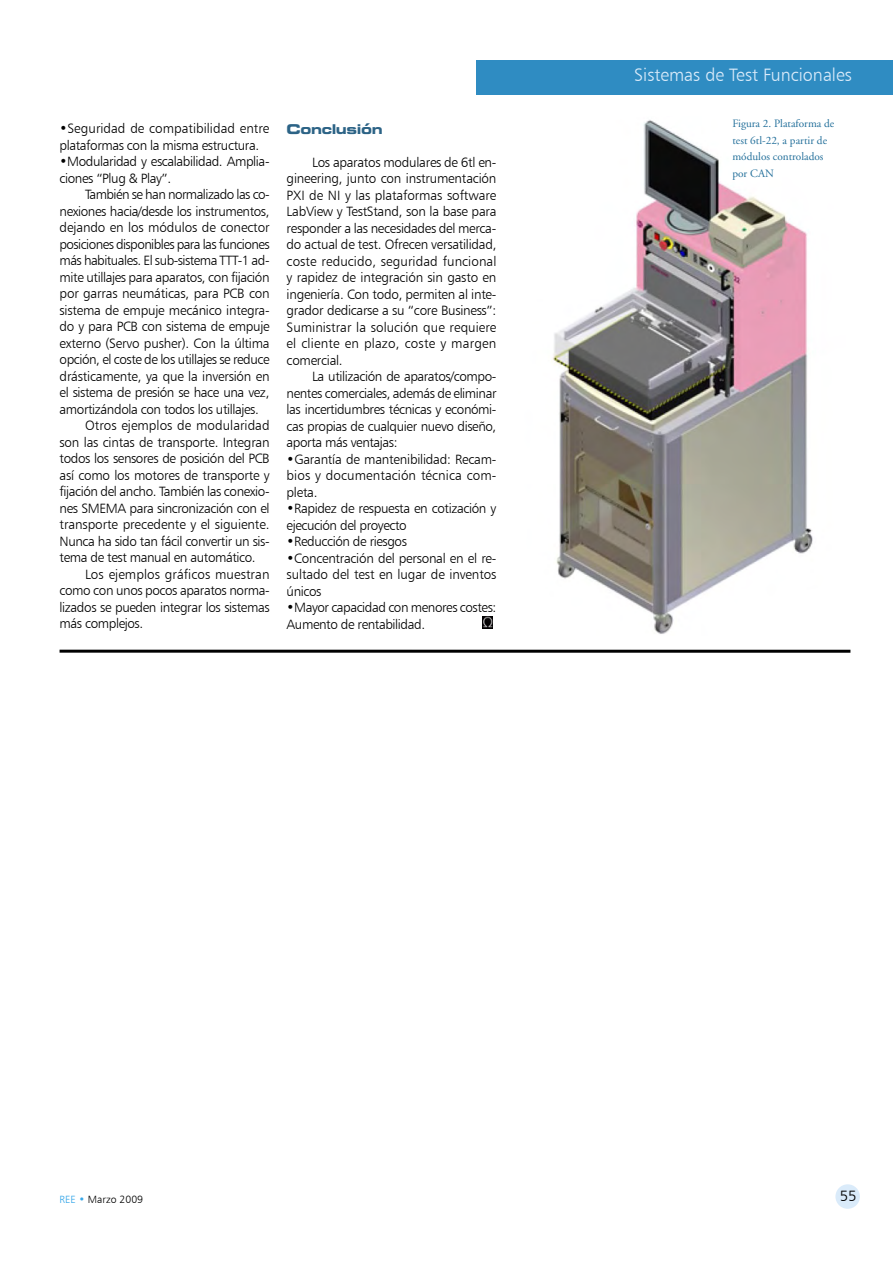
<style>
.page{position:relative;width:893px;height:1263px;background:#fff}
.page>*{position:absolute;margin:0;border:0;box-sizing:border-box;transform-origin:0 0}
.SUMARIO{font:18px "Humanist 777 BT Light B";color:#daebfa}
.t1{font:15px "Humanist 777 BT Light B";color:#000}
.TEXTO_ARTICULO{font:13.5px/16.5px "Humanist 777 BT Light B";letter-spacing:-.03em;color:#000;text-align:justify}
.TITULO_APARTADO{font:13.5px "Eurostile Bold Extended Two";letter-spacing:-.03em;color:#2c6386}
.FIGURAS{font:11.25px/16.5px "Adobe Garamond";color:#24709b}
.t2{font:10.5px "Humanist 777 BT Light B";color:#000}
.s1{color:#36a7e9}
</style>
<div class="page">
<div style="left:476px;top:60px;width:417px;height:34px;background:#2f8cc2"></div>
<div style="left:835px;top:1184px;width:25px;height:25px;background:#daebfa;border-radius:50%"></div>
<svg style="left:482px;top:616px;width:11px;height:13px"></svg>
<img style="left:553px;top:120px;width:260px;height:514px">
<hr style="left:60px;top:650px;width:790px;height:3px;background:#000">
<p class="TEXTO_ARTICULO" style="left:60px;top:120px;width:211px">•Seguridad de compatibilidad entre plataformas con la misma estructura.</p>
<p class="TEXTO_ARTICULO" style="left:60px;top:153px;width:212px">•Modularidad y escalabilidad. Amplia&shy;ciones “Plug &amp; Play”.</p>
<p class="TEXTO_ARTICULO" style="left:60px;top:186px;width:212px;text-indent:26px">También se han normalizado las co&shy;nexiones hacia/desde los instrumentos, dejando en los módulos de conector posiciones disponibles para las funciones más habituales. El sub-sistema TTT-1 ad&shy;mite utillajes para aparatos, con fijación por garras neumáticas, para PCB con sistema de empuje mecánico integra&shy;do y para PCB con sistema de empuje externo (Servo pusher). Con la última opción, el coste de los utillajes se reduce drásticamente, ya que la inversión en el sistema de presión se hace una vez, amortizándola con todos los utillajes.</p>
<p class="TEXTO_ARTICULO" style="left:60px;top:417px;width:212px;text-indent:26px">Otros ejemplos de modularidad son las cintas de transporte. Integran todos los sensores de posición del PCB así como los motores de transporte y fijación del ancho. También las conexio&shy;nes SMEMA para sincronización con el transporte precedente y el siguiente.<br>Nunca ha sido tan fácil convertir un sis&shy;tema de test manual en automático.</p>
<p class="TEXTO_ARTICULO" style="left:60px;top:566px;width:212px;text-indent:26px">Los ejemplos gráficos muestran como con unos pocos aparatos norma&shy;lizados se pueden integrar los sistemas más complejos.</p>
<p class="TITULO_APARTADO" style="left:287px;top:119px;width:98px">Conclusión</p>
<p class="TEXTO_ARTICULO" style="left:287px;top:154px;width:211px;text-indent:26px">Los aparatos modulares de 6tl en&shy;gineering, junto con instrumentación PXI de NI y las plataformas software LabView y TestStand, son la base para responder a las necesidades del merca&shy;do actual de test. Ofrecen versatilidad, coste reducido, seguridad funcional y rapidez de integración sin gasto en ingeniería. Con todo, permiten al inte&shy;grador dedicarse a su “core Business”:<br>Suministrar la solución que requiere el cliente en plazo, coste y margen comercial.</p>
<p class="TEXTO_ARTICULO" style="left:287px;top:368px;width:211px;text-indent:26px">La utilización de aparatos/compo&shy;nentes comerciales, además de eliminar las incertidumbres técnicas y económi&shy;cas propias de cualquier nuevo diseño, aporta más ventajas:</p>
<p class="TEXTO_ARTICULO" style="left:287px;top:451px;width:211px">•Garantía de mantenibilidad: Recam&shy;bios y documentación técnica com&shy;pleta.</p>
<p class="TEXTO_ARTICULO" style="left:287px;top:500px;width:211px">•Rapidez de respuesta en cotización y ejecución del proyecto</p>
<p class="TEXTO_ARTICULO" style="left:287px;top:533px;width:122px">•Reducción de riesgos</p>
<p class="TEXTO_ARTICULO" style="left:287px;top:549px;width:211px">•Concentración del personal en el re&shy;sultado del test en lugar de inventos únicos</p>
<p class="TEXTO_ARTICULO" style="left:287px;top:599px;width:211px">•Mayor capacidad con menores costes:<br>Aumento de rentabilidad.</p>
<p class="SUMARIO" style="left:634px;top:64px;width:219px">Sistemas de Test Funcionales</p>
<p class="FIGURAS" style="left:732px;top:116px;width:103px">Figura 2. Plataforma de test 6tl-22, a partir de módulos controlados por CAN</p>
<p class="t2" style="left:60px;top:1193px;width:85px"><span class="s1">REE •</span> Marzo 2009</p>
<p class="t1" style="left:840px;top:1186px;width:18px">55</p>
</div>
